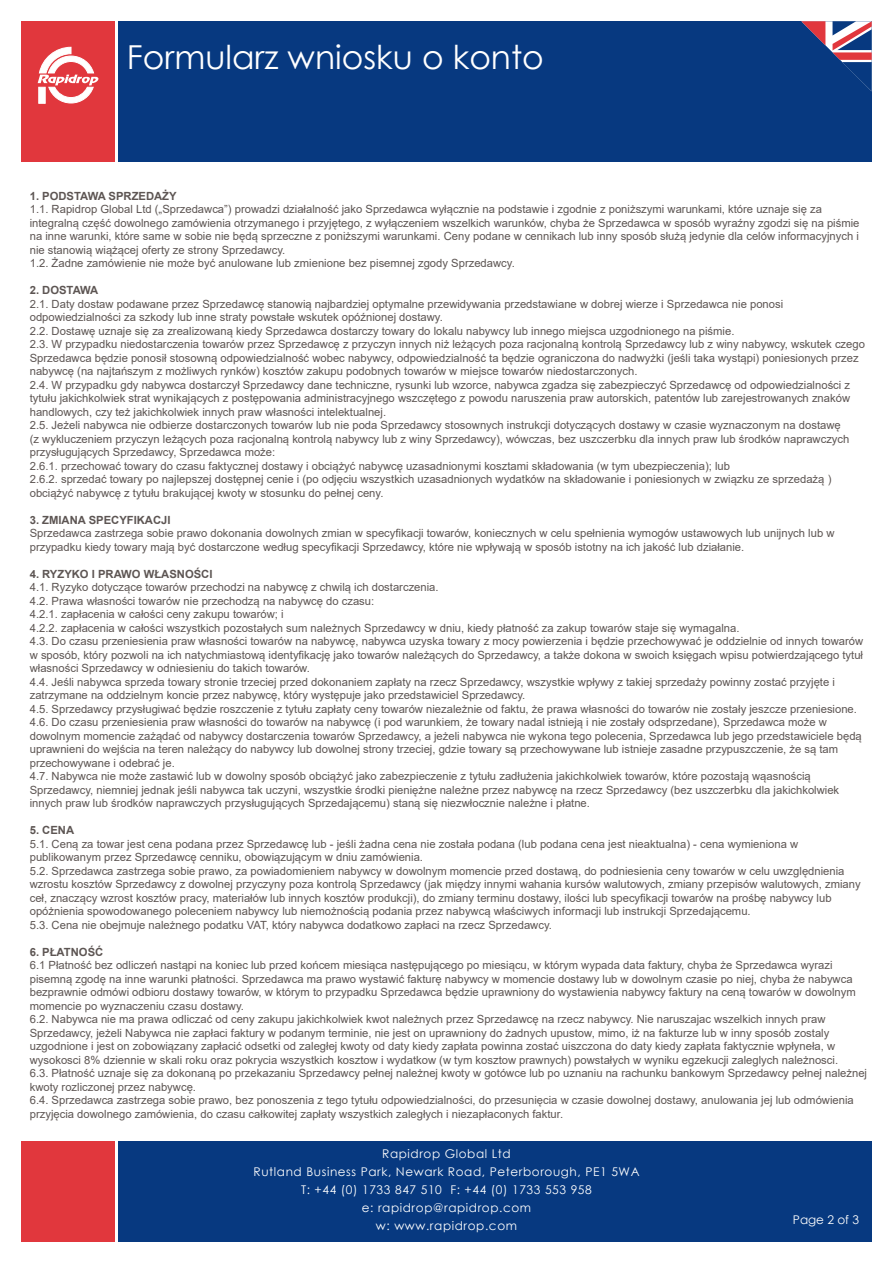
<style>
.page{position:relative;width:893px;height:1263px;background:#fff}
.page>*{position:absolute;margin:0;border:0;box-sizing:border-box;transform-origin:0 0}
.t1{font:33px "Century Gothic";color:#fff}
.t2{font:12px "Century Gothic";letter-spacing:.05em;color:#fff}
.t3{font:11.25px/13.5px "Arial";color:#5d5553}
.t4{font:700 11.25px "Arial";color:#5d5553}
.t5{font:700 11.25px "Arial";letter-spacing:-.025em;color:#5d5553}
</style>
<div class="page">
<div style="left:118px;top:21px;width:754px;height:141px;background:#073980"></div>
<div style="left:21px;top:21px;width:94px;height:141px;background:#e1373d"></div>
<svg style="left:801px;top:21px;width:71px;height:70px"></svg>
<svg style="left:38px;top:47px;width:60px;height:57px"></svg>
<div style="left:21px;top:1142px;width:94px;height:100px;background:#e1373d"></div>
<div style="left:118px;top:1142px;width:754px;height:100px;background:#073980"></div>
<p class="t1" style="left:127px;top:34px;width:419px">Formularz wniosku o konto</p>
<p class="t4" style="left:30px;top:188px;width:148px">1. PODSTAWA SPRZEDAŻY</p>
<p class="t3" style="left:30px;top:202px;width:831px">1.1. Rapidrop Global Ltd („Sprzedawca”) prowadzi działalność jako Sprzedawca wyłącznie na podstawie i zgodnie z poniższymi warunkami, które uznaje się za integralną część dowolnego zamówienia otrzymanego i przyjętego, z wyłączeniem wszelkich warunków, chyba że Sprzedawca w sposób wyraźny zgodzi się na piśmie na inne warunki, które same w sobie nie będą sprzeczne z poniższymi warunkami. Ceny podane w cennikach lub inny sposób służą jedynie dla celów informacyjnych i nie stanowią wiążącej oferty ze strony Sprzedawcy.</p>
<p class="t3" style="left:30px;top:256px;width:487px">1.2. Żadne zamówienie nie może być anulowane lub zmienione bez pisemnej zgody Sprzedawcy.</p>
<p class="t5" style="left:30px;top:282px;width:70px">2. DOSTAWA</p>
<p class="t3" style="left:30px;top:297px;width:755px">2.1. Daty dostaw podawane przez Sprzedawcę stanowią najbardziej optymalne przewidywania przedstawiane w dobrej wierze i Sprzedawca nie ponosi odpowiedzialności za szkody lub inne straty powstałe wskutek opóźnionej dostawy.</p>
<p class="t3" style="left:30px;top:324px;width:706px">2.2. Dostawę uznaje się za zrealizowaną kiedy Sprzedawca dostarczy towary do lokalu nabywcy lub innego miejsca uzgodnionego na piśmie.</p>
<p class="t3" style="left:30px;top:337px;width:837px">2.3. W przypadku niedostarczenia towarów przez Sprzedawcę z przyczyn innych niż leżących poza racjonalną kontrolą Sprzedawcy lub z winy nabywcy, wskutek czego<br>Sprzedawca będzie ponosił stosowną odpowiedzialność wobec nabywcy, odpowiedzialność ta będzie ograniczona do nadwyżki (jeśli taka wystąpi) poniesionych przez nabywcę (na najtańszym z możliwych rynków) kosztów zakupu podobnych towarów w miejsce towarów niedostarczonych.</p>
<p class="t3" style="left:30px;top:378px;width:822px;text-align:justify">2.4. W przypadku gdy nabywca dostarczył Sprzedawcy dane techniczne, rysunki lub wzorce, nabywca zgadza się zabezpieczyć Sprzedawcę od odpowiedzialności z tytułu jakichkolwiek strat wynikających z postępowania administracyjnego wszczętego z powodu naruszenia praw autorskich, patentów lub zarejestrowanych znaków handlowych, czy też jakichkolwiek innych praw własności intelektualnej.</p>
<p class="t3" style="left:30px;top:418px;width:821px">2.5. Jeżeli nabywca nie odbierze dostarczonych towarów lub nie poda Sprzedawcy stosownych instrukcji dotyczących dostawy w czasie wyznaczonym na dostawę (z wykluczeniem przyczyn leżących poza racjonalną kontrolą nabywcy lub z winy Sprzedawcy), wówczas, bez uszczerbku dla innych praw lub środków naprawczych przysługujących Sprzedawcy, Sprzedawca może:</p>
<p class="t3" style="left:30px;top:459px;width:702px">2.6.1. przechować towary do czasu faktycznej dostawy i obciążyć nabywcę uzasadnionymi kosztami składowania (w tym ubezpieczenia); lub</p>
<p class="t3" style="left:30px;top:472px;width:803px">2.6.2. sprzedać towary po najlepszej dostępnej cenie i (po odjęciu wszystkich uzasadnionych wydatków na składowanie i poniesionych w związku ze sprzedażą ) obciążyć nabywcę z tytułu brakującej kwoty w stosunku do pełnej ceny.</p>
<p class="t4" style="left:30px;top:512px;width:142px">3. ZMIANA SPECYFIKACJI</p>
<p class="t3" style="left:30px;top:526px;width:806px">Sprzedawca zastrzega sobie prawo dokonania dowolnych zmian w specyfikacji towarów, koniecznych w celu spełnienia wymogów ustawowych lub unijnych lub w przypadku kiedy towary mają być dostarczone według specyfikacji Sprzedawcy, które nie wpływają w sposób istotny na ich jakość lub działanie.</p>
<p class="t4" style="left:30px;top:566px;width:184px">4. RYZYKO I PRAWO WŁASNOŚCI</p>
<p class="t3" style="left:30px;top:580px;width:410px">4.1. Ryzyko dotyczące towarów przechodzi na nabywcę z chwilą ich dostarczenia.</p>
<p class="t3" style="left:30px;top:594px;width:346px">4.2. Prawa własności towarów nie przechodzą na nabywcę do czasu:</p>
<p class="t3" style="left:30px;top:607px;width:255px">4.2.1. zapłacenia w całości ceny zakupu towarów; i</p>
<p class="t3" style="left:30px;top:621px;width:711px">4.2.2. zapłacenia w całości wszystkich pozostałych sum należnych Sprzedawcy w dniu, kiedy płatność za zakup towarów staje się wymagalna.</p>
<p class="t3" style="left:30px;top:634px;width:835px;text-align:justify">4.3. Do czasu przeniesienia praw własności towarów na nabywcę, nabywca uzyska towary z mocy powierzenia i będzie przechowywać je oddzielnie od innych towarów w sposób, który pozwoli na ich natychmiastową identyfikację jako towarów należących do Sprzedawcy, a także dokona w swoich księgach wpisu potwierdzającego tytuł własności Sprzedawcy w odniesieniu do takich towarów.</p>
<p class="t3" style="left:30px;top:675px;width:807px">4.4. Jeśli nabywca sprzeda towary stronie trzeciej przed dokonaniem zapłaty na rzecz Sprzedawcy, wszystkie wpływy z takiej sprzedaży powinny zostać przyjęte i zatrzymane na oddzielnym koncie przez nabywcę, który występuje jako przedstawiciel Sprzedawcy.</p>
<p class="t3" style="left:30px;top:702px;width:829px">4.5. Sprzedawcy przysługiwać będzie roszczenie z tytułu zapłaty ceny towarów niezależnie od faktu, że prawa własności do towarów nie zostały jeszcze przeniesione.</p>
<p class="t3" style="left:30px;top:715px;width:834px">4.6. Do czasu przeniesienia praw własności do towarów na nabywcę (i pod warunkiem, że towary nadal istnieją i nie zostały odsprzedane), Sprzedawca może w dowolnym momencie zażądać od nabywcy dostarczenia towarów Sprzedawcy, a jeżeli nabywca nie wykona tego polecenia, Sprzedawca lub jego przedstawiciele będą uprawnieni do wejścia na teren należący do nabywcy lub dowolnej strony trzeciej, gdzie towary są przechowywane lub istnieje zasadne przypuszczenie, że są tam przechowywane i odebrać je.</p>
<p class="t3" style="left:30px;top:769px;width:811px">4.7. Nabywca nie może zastawić lub w dowolny sposób obciążyć jako zabezpieczenie z tytułu zadłużenia jakichkolwiek towarów, które pozostają wąasnością<br>Sprzedawcy, niemniej jednak jeśli nabywca tak uczyni, wszystkie środki pieniężne należne przez nabywcę na rzecz Sprzedawcy (bez uszczerbku dla jakichkolwiek innych praw lub środków naprawczych przysługujących Sprzedającemu) staną się niezwłocznie należne i płatne.</p>
<p class="t4" style="left:30px;top:822px;width:46px">5. CENA</p>
<p class="t3" style="left:30px;top:837px;width:770px">5.1. Ceną za towar jest cena podana przez Sprzedawcę lub - jeśli żadna cena nie została podana (lub podana cena jest nieaktualna) - cena wymieniona w publikowanym przez Sprzedawcę cenniku, obowiązującym w dniu zamówienia.</p>
<p class="t3" style="left:30px;top:864px;width:832px">5.2. Sprzedawca zastrzega sobie prawo, za powiadomieniem nabywcy w dowolnym momencie przed dostawą, do podniesienia ceny towarów w celu uwzględnienia wzrostu kosztów Sprzedawcy z dowolnej przyczyny poza kontrolą Sprzedawcy (jak między innymi wahania kursów walutowych, zmiany przepisów walutowych, zmiany ceł, znaczący wzrost kosztów pracy, materiałów lub innych kosztów produkcji), do zmiany terminu dostawy, ilości lub specyfikacji towarów na prośbę nabywcy lub opóżnienia spowodowanego poleceniem nabywcy lub niemożnością podania przez nabywcą właściwych informacji lub instrukcji Sprzedającemu.</p>
<p class="t3" style="left:30px;top:918px;width:524px">5.3. Cena nie obejmuje należnego podatku VAT, który nabywca dodatkowo zapłaci na rzecz Sprzedawcy.</p>
<p class="t4" style="left:30px;top:944px;width:75px">6. PŁATNOŚĆ</p>
<p class="t3" style="left:30px;top:958px;width:827px">6.1 Płatność bez odliczeń nastąpi na koniec lub przed końcem miesiąca następującego po miesiącu, w którym wypada data faktury, chyba że Sprzedawca wyrazi pisemną zgodę na inne warunki płatności. Sprzedawca ma prawo wystawić fakturę nabywcy w momencie dostawy lub w dowolnym czasie po niej, chyba że nabywca bezprawnie odmówi odbioru dostawy towarów, w którym to przypadku Sprzedawca będzie uprawniony do wystawienia nabywcy faktury na ceną towarów w dowolnym momencie po wyznaczeniu czasu dostawy.</p>
<p class="t3" style="left:30px;top:1012px;width:810px">6.2. Nabywca nie ma prawa odliczać od ceny zakupu jakichkolwiek kwot należnych przez Sprzedawcę na rzecz nabywcy. Nie naruszajac wszelkich innych praw Sprzedawcy, jeżeli Nabywca nie zapłaci faktury w podanym terminie, nie jest on uprawniony do żadnych upustow, mimo, iż na fakturze lub w inny sposób zostaly uzgodnione i jest on zobowiązany zapłacić odsetki od zaległej kwoty od daty kiedy zapłata powinna zostać uiszczona do daty kiedy zapłata faktycznie wpłyneła, w wysokosci 8% dziennie w skali roku oraz pokrycia wszystkich kosztow i wydatkow (w tym kosztow prawnych) powstałych w wyniku egzekucji zaleglych należnosci.</p>
<p class="t3" style="left:30px;top:1066px;width:839px">6.3. Płatność uznaje się za dokonaną po przekazaniu Sprzedawcy pełnej należnej kwoty w gotówce lub po uznaniu na rachunku bankowym Sprzedawcy pełnej należnej kwoty rozliczonej przez nabywcę.</p>
<p class="t3" style="left:30px;top:1093px;width:825px">6.4. Sprzedawca zastrzega sobie prawo, bez ponoszenia z tego tytułu odpowiedzialności, do przesunięcia w czasie dowolnej dostawy, anulowania jej lub odmówienia przyjęcia dowolnego zamówienia, do czasu całkowitej zapłaty wszystkich zaległych i niezapłaconych faktur.</p>
<p class="t2" style="left:382px;top:1145px;width:130px">Rapidrop Global Ltd</p>
<p class="t2" style="left:253px;top:1163px;width:388px">Rutland Business Park, Newark Road, Peterborough, PE1 5WA</p>
<p class="t2" style="left:301px;top:1181px;width:292px">T: +44 (0) 1733 847 510 F: +44 (0) 1733 553 958</p>
<p class="t2" style="left:362px;top:1199px;width:171px">e: rapidrop@rapidrop.com</p>
<p class="t2" style="left:376px;top:1217px;width:143px">w: www.rapidrop.com</p>
<p class="t2" style="left:793px;top:1211px;width:68px">Page 2 of 3</p>
</div>
